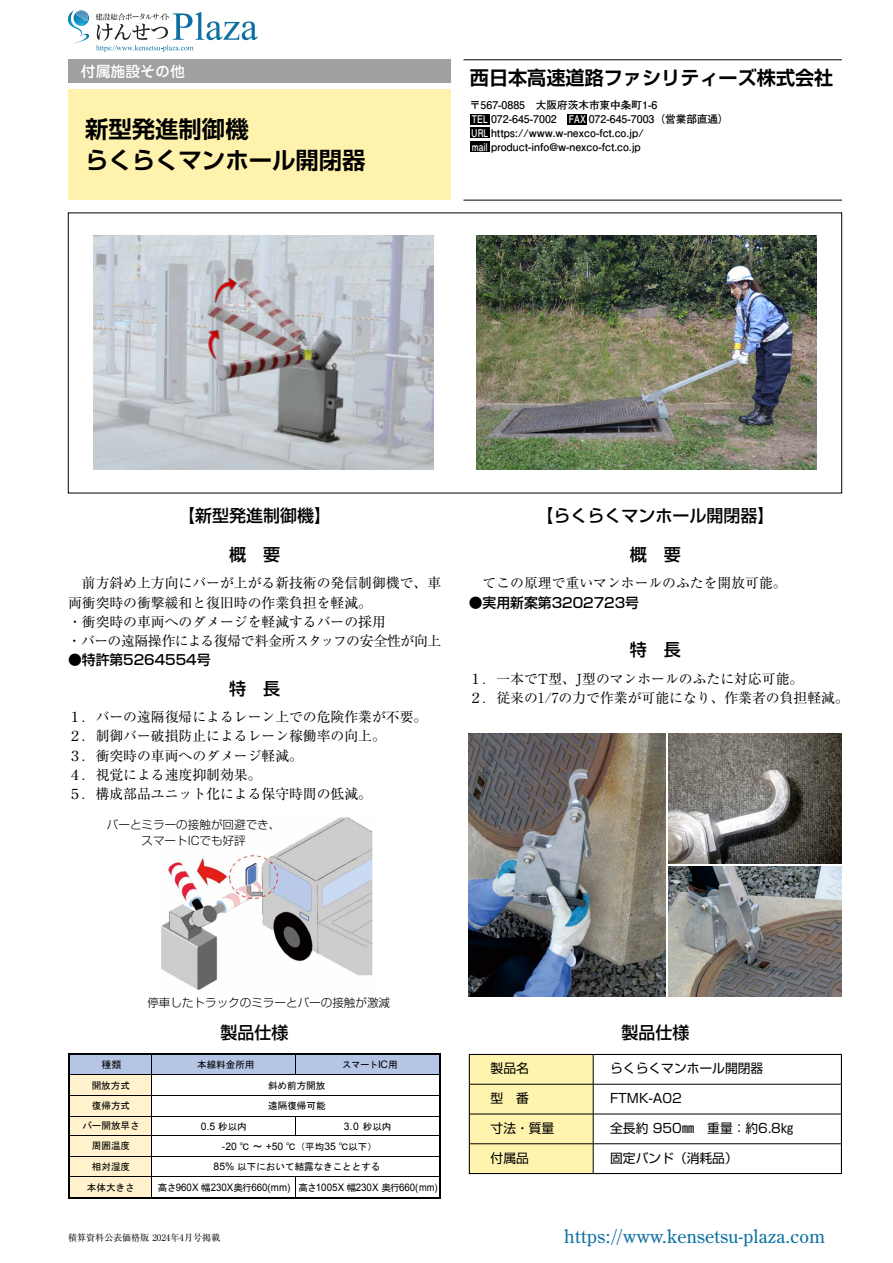
<style>
.page{position:relative;width:893px;height:1263px;background:#fff}
.page>*{position:absolute;margin:0;border:0;box-sizing:border-box;transform-origin:0 0}
.t1{font:700 23.4px/30.8px "Shin Go Pr 6 De";color:#000}
.t2{font:700 19.2px "Shin Go Pr 6 De";color:#000}
.t3{font:18.3px "Century Old Style Std";letter-spacing:.02em;color:#0c70a3}
.t4{font:500 16.95px "Shin Go Pr 6";color:#000}
.t5{font:500 14.85px "Jun 34 Pro";color:#fff}
.t6{font:13.8px/19.2px "Ryumin Pr 6";color:#000}
.t7{font:500 13.8px "Shin Go Pr 6";color:#000}
.t8{font:12.75px "Shin Go Pr 6";color:#000}
.t9{font:300 11.55px/16.4px "Shin Go Pro";color:#000;text-align:center}
.t10{font:700 10.65px/13.8px "Futo Go B101 Pr 6";color:#000}
.t11{font:10.35px "Arial";color:#000;scale:.93 1}
.t12{font:10.35px "Arial";color:#000}
.t13{font:9.6px "MS Gothic";color:#000}
.t14{font:9.6px "MS Gothic";color:#000;scale:.93 1}
.t15{font:9.6px "MS Gothic";color:#000;scale:1.04 1}
.t16{font:9px "Ryumin Pr 6";color:#000}
.s1{color:#fff}
.s2{font-family:"Arial";font-size:10.35px}
.s3{font-family:"MS Gothic";font-size:9.6px}
.s4{font-size:10.35px}
</style>
<div class="page">
<hr style="left:593px;top:1054px;width:249px;height:1px;background:#000">
<svg style="left:841px;top:1055px;width:1px;height:29px"></svg>
<hr style="left:841px;top:1084px;width:1px;height:30px;background:#000">
<hr style="left:841px;top:1114px;width:1px;height:30px;background:#000">
<svg style="left:841px;top:1144px;width:1px;height:29px"></svg>
<hr style="left:469px;top:1173px;width:124px;height:1px;background:#000">
<hr style="left:593px;top:1173px;width:249px;height:1px;background:#000">
<hr style="left:593px;top:1084px;width:248px;height:1px;background:#000">
<hr style="left:593px;top:1114px;width:248px;height:1px;background:#000">
<svg style="left:469px;top:1054px;width:125px;height:119px;background:#f4e9a6"></svg>
<hr style="left:470px;top:1143px;width:123px;height:1px;background:#000">
<hr style="left:593px;top:1143px;width:248px;height:1px;background:#000">
<hr style="left:463px;top:200px;width:379px;height:1px;background:#000">
<hr style="left:463px;top:60px;width:379px;height:1px;background:#000">
<div style="left:68px;top:60px;width:383px;height:23px;background:#9fa0a0"></div>
<div style="left:68px;top:89px;width:383px;height:111px;background:#fff2ad"></div>
<div style="left:470px;top:114px;width:20px;height:10px;background:#000"></div>
<div style="left:567px;top:114px;width:20px;height:10px;background:#000"></div>
<div style="left:470px;top:128px;width:20px;height:10px;background:#000"></div>
<div style="left:470px;top:141px;width:20px;height:11px;background:#000"></div>
<img style="left:94px;top:235px;width:340px;height:234px">
<img style="left:476px;top:235px;width:340px;height:234px">
<img style="left:161px;top:817px;width:211px;height:173px">
<img style="left:469px;top:733px;width:197px;height:263px">
<img style="left:669px;top:733px;width:173px;height:130px">
<img style="left:669px;top:867px;width:173px;height:129px">
<div style="left:69px;top:1055px;width:82px;height:19px;background:#b4c5e6"></div>
<div style="left:152px;top:1055px;width:143px;height:19px;background:#b4c5e6"></div>
<div style="left:296px;top:1055px;width:144px;height:19px;background:#b4c5e6"></div>
<hr style="left:69px;top:1053px;width:82px;height:2px;background:#000">
<hr style="left:152px;top:1053px;width:143px;height:2px;background:#000">
<hr style="left:297px;top:1053px;width:143px;height:2px;background:#000">
<div style="left:69px;top:1074px;width:82px;height:21px;background:#fff2cc"></div>
<hr style="left:69px;top:1074px;width:82px;height:1px;background:#000">
<hr style="left:152px;top:1074px;width:143px;height:1px;background:#000">
<svg style="left:295px;top:1053px;width:2px;height:22px"></svg>
<hr style="left:296px;top:1074px;width:144px;height:1px;background:#000">
<div style="left:69px;top:1096px;width:82px;height:20px;background:#fff2cc"></div>
<hr style="left:69px;top:1095px;width:82px;height:1px;background:#000">
<hr style="left:152px;top:1095px;width:288px;height:1px;background:#000">
<div style="left:69px;top:1116px;width:82px;height:19px;background:#fff2cc"></div>
<hr style="left:69px;top:1116px;width:82px;height:1px;background:#000">
<hr style="left:152px;top:1116px;width:143px;height:1px;background:#000">
<hr style="left:296px;top:1116px;width:144px;height:1px;background:#000">
<div style="left:69px;top:1136px;width:82px;height:20px;background:#fff2cc"></div>
<hr style="left:69px;top:1135px;width:82px;height:1px;background:#000">
<hr style="left:152px;top:1135px;width:143px;height:1px;background:#000">
<svg style="left:295px;top:1116px;width:1px;height:20px"></svg>
<hr style="left:296px;top:1135px;width:144px;height:1px;background:#000">
<div style="left:69px;top:1156px;width:82px;height:21px;background:#fff2cc"></div>
<hr style="left:69px;top:1156px;width:82px;height:1px;background:#000">
<hr style="left:152px;top:1156px;width:288px;height:1px;background:#000">
<div style="left:69px;top:1177px;width:82px;height:20px;background:#fff2cc"></div>
<hr style="left:69px;top:1177px;width:82px;height:1px;background:#000">
<hr style="left:152px;top:1177px;width:143px;height:1px;background:#000">
<hr style="left:296px;top:1177px;width:144px;height:1px;background:#000">
<svg style="left:68px;top:1053px;width:1px;height:145px"></svg>
<hr style="left:69px;top:1197px;width:82px;height:1px;background:#000">
<svg style="left:151px;top:1053px;width:1px;height:145px"></svg>
<hr style="left:152px;top:1197px;width:143px;height:1px;background:#000">
<svg style="left:295px;top:1177px;width:2px;height:21px"></svg>
<hr style="left:297px;top:1197px;width:143px;height:1px;background:#000">
<svg style="left:440px;top:1053px;width:1px;height:145px"></svg>
<img style="left:83px;top:10px;width:6px;height:16px">
<img style="left:83px;top:11px;width:6px;height:10px">
<img style="left:68px;top:10px;width:15px;height:23px">
<img style="left:75px;top:33px;width:15px;height:10px">
<svg style="left:95px;top:12px;width:163px;height:40px"></svg>
<p class="t5" style="left:81px;top:59px;width:106px">付属施設その他</p>
<h1 class="t1" style="left:85px;top:113px;width:282px">新型発進制御機<br>らくらくマンホール開閉器</h1>
<h2 class="t2" style="left:470px;top:62px;width:365px">西日本高速道路ファシリティーズ株式会社</h2>
<p class="t10" style="left:470px;top:98px;width:261px">〒567-0885　大阪府茨木市東中条町1-6<br><span class="s1">TEL</span> 072-645-7002　<span class="s1">FAX</span> 072-645-7003（営業部直通）<span class="s1">URL</span> https://www.w-nexco-fct.co.jp/<br><span class="s1">mail</span> product-info@w-nexco-fct.co.jp</p>
<p class="t4" style="left:178px;top:502px;width:155px">【新型発進制御機】</p>
<p class="t4" style="left:229px;top:540px;width:53px">概　要</p>
<p class="t6" style="left:67px;top:573px;width:375px;text-indent:14px">前方斜め上方向にバーが上がる新技術の発信制御機で、車両衝突時の衝撃緩和と復旧時の作業負担を軽減。<br>・衝突時の車両へのダメージを軽減するバーの採用<br>・バーの遠隔操作による復帰で料金所スタッフの安全性が向上</p>
<p class="t7" style="left:68px;top:648px;width:144px">●特許第5264554号</p>
<p class="t4" style="left:229px;top:674px;width:53px">特　長</p>
<p class="t6" style="left:68px;top:707px;width:361px">１．バーの遠隔復帰によるレーン上での危険作業が不要。<br>２．制御バー破損防止によるレーン稼働率の向上。<br>３．衝突時の車両へのダメージ軽減。<br>４．視覚による速度抑制効果。<br>５．構成部品ユニット化による保守時間の低減。</p>
<p class="t9" style="left:107px;top:814px;width:175px">バーとミラーの接触が回避でき、スマートICでも好評</p>
<p class="t4" style="left:536px;top:502px;width:240px">【らくらくマンホール開閉器】</p>
<p class="t4" style="left:630px;top:540px;width:53px">概　要</p>
<p class="t6" style="left:483px;top:573px;width:306px">てこの原理で重いマンホールのふたを開放可能。</p>
<p class="t7" style="left:469px;top:591px;width:172px">●実用新案第3202723号</p>
<p class="t4" style="left:630px;top:636px;width:53px">特　長</p>
<p class="t6" style="left:469px;top:668px;width:382px">１．一本でT型、J型のマンホールのふたに対応可能。<br>２．従来の1/7の力で作業が可能になり、作業者の負担軽減。</p>
<p class="t9" style="left:147px;top:993px;width:244px">停車したトラックのミラーとバーの接触が激減</p>
<p class="t4" style="left:221px;top:1019px;width:70px">製品仕様</p>
<p class="t4" style="left:621px;top:1019px;width:70px">製品仕様</p>
<p class="t15" style="left:102px;top:1059px;width:21px">種類</p>
<p class="t13" style="left:197px;top:1059px;width:59px">本線料金所用</p>
<p class="t14" style="left:342px;top:1059px;width:61px">スマート<span class="s2">IC</span>用</p>
<p class="t13" style="left:92px;top:1080px;width:40px">開放方式</p>
<p class="t13" style="left:268px;top:1080px;width:59px">斜め前方開放</p>
<p class="t13" style="left:92px;top:1101px;width:40px">復帰方式</p>
<p class="t13" style="left:268px;top:1101px;width:59px">遠隔復帰可能</p>
<p class="t13" style="left:82px;top:1121px;width:59px">バー開放早さ</p>
<p class="t12" style="left:201px;top:1119px;width:48px">0.5 <span class="s3">秒以内</span></p>
<p class="t12" style="left:344px;top:1119px;width:49px">3.0 <span class="s3">秒以内</span></p>
<p class="t13" style="left:92px;top:1141px;width:40px">周囲温度</p>
<p class="t13" style="left:222px;top:1142px;width:157px"><span class="s2">-20</span> ℃ <span class="s4">～</span> <span class="s2">+50</span> ℃（平均<span class="s2">35</span> ℃以下）</p>
<p class="t13" style="left:92px;top:1162px;width:40px">相対湿度</p>
<p class="t13" style="left:214px;top:1162px;width:168px"><span class="s2">85%</span> 以下において結露なきこととする</p>
<p class="t13" style="left:87px;top:1182px;width:49px">本体大きさ</p>
<p class="t11" style="left:158px;top:1181px;width:302px"><span class="s3">高さ</span>960X <span class="s3">幅</span>230X<span class="s3">奥行</span>660(mm) <span class="s3">高さ</span>1005X <span class="s3">幅</span>230X <span class="s3">奥行</span>660(mm)</p>
<p class="t16" style="left:68px;top:1230px;width:154px">積算資料公表価格版 2024年4月号掲載</p>
<h3 class="t3" style="left:564px;top:1225px;width:262px">https://www.kensetsu-plaza.com</h3>
<p class="t8" style="left:491px;top:1058px;width:40px">製品名</p>
<p class="t8" style="left:610px;top:1058px;width:155px">らくらくマンホール開閉器</p>
<p class="t8" style="left:491px;top:1088px;width:40px">型　番</p>
<p class="t8" style="left:610px;top:1088px;width:73px">FTMK-A02</p>
<p class="t8" style="left:491px;top:1117px;width:65px">寸法・質量</p>
<p class="t8" style="left:610px;top:1117px;width:185px">全長約 950㎜　重量：約6.8㎏</p>
<p class="t8" style="left:491px;top:1147px;width:40px">付属品</p>
<p class="t8" style="left:610px;top:1147px;width:129px">固定バンド（消耗品）</p>
</div>
